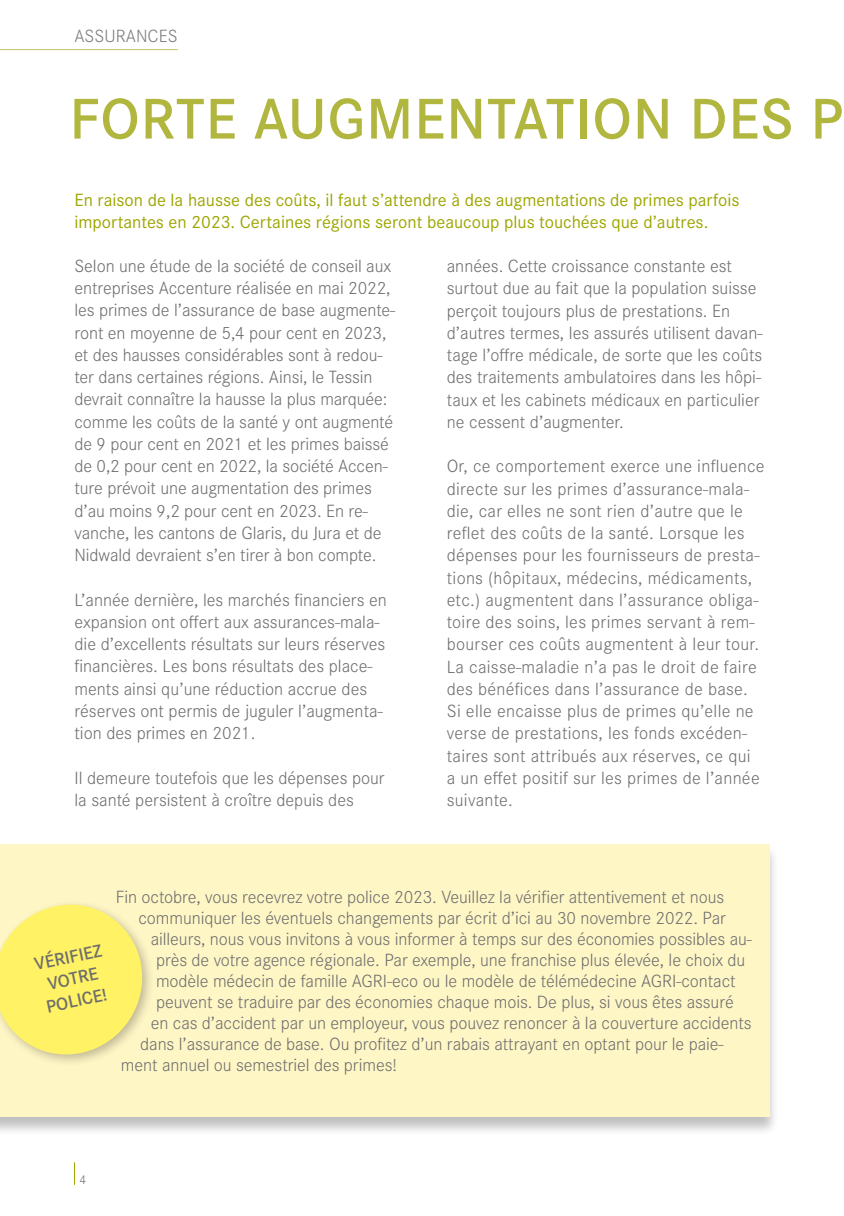
<style>
.page{position:relative;width:844px;height:1216px;background:#fff}
.page>*{position:absolute;margin:0;border:0;box-sizing:border-box;transform-origin:0 0}
.t1{font:600 59.5px "Corporate S";letter-spacing:.015em;color:#b1b63f}
.t2{font:300 18.38px/22.2px "Corporate S";color:#6e6e6e}
.t3{font:18.38px/22.2px "Corporate S";color:#9ea600}
.t4{font:600 18.38px/22.1px "Corporate S";color:#6e6e6e;text-align:center}
.t5{font:300 18.38px "Corporate S";color:#7a7b7a}
.t6{font:300 13.12px "Corporate S";color:#6e6e6e}
</style>
<div class="page">
<div style="left:0;top:844px;width:778px;height:291px;background:#000;opacity:.25"></div>
<div style="left:0;top:843px;width:769px;height:273px;background:#fff6c6"></div>
<svg style="left:74px;top:1162px;width:1px;height:22px"></svg>
<hr style="left:0;top:49px;width:178px;height:1px;background:#c0c366">
<svg style="left:0;top:904px;width:149px;height:157px"></svg>
<p class="t5" style="left:74px;top:26px;width:105px">ASSURANCES</p>
<h1 class="t1" style="left:69px;top:85px;width:774px">FORTE AUGMENTATION DES P</h1>
<p class="t3" style="left:74px;top:188px;width:666px">En raison de la hausse des coûts, il faut s’attendre à des augmentations de primes parfois importantes en 2023. Certaines régions seront beaucoup plus touchées que d’autres.</p>
<p class="t2" style="left:74px;top:255px;width:322px">Selon une étude de la société de conseil aux entreprises Accenture réalisée en mai 2022, les primes de l’assurance de base augmente&shy;ront en moyenne de 5,4 pour cent en 2023, et des hausses considérables sont à redou&shy;ter dans certaines régions. Ainsi, le Tessin devrait connaître la hausse la plus marquée: comme les coûts de la santé y ont augmenté de 9 pour cent en 2021 et les primes baissé de 0,2 pour cent en 2022, la société Accen&shy;ture prévoit une augmentation des primes d’au moins 9,2 pour cent en 2023. En re&shy;vanche, les cantons de Glaris, du Jura et de Nidwald devraient s’en tirer à bon compte.</p>
<p class="t2" style="left:74px;top:588px;width:314px">L’année dernière, les marchés financiers en expansion ont offert aux assurances-mala&shy;die d’excellents résultats sur leurs réserves financières. Les bons résultats des place&shy;ments ainsi qu’une réduction accrue des réserves ont permis de juguler l’augmenta&shy;tion des primes en 2021.</p>
<p class="t2" style="left:74px;top:766px;width:311px">Il demeure toutefois que les dépenses pour la santé persistent à croître depuis des</p>
<p class="t2" style="left:446px;top:255px;width:317px">années. Cette croissance constante est surtout due au fait que la population suisse perçoit toujours plus de prestations. En d’autres termes, les assurés utilisent davan&shy;tage l’offre médicale, de sorte que les coûts des traitements ambulatoires dans les hôpi&shy;taux et les cabinets médicaux en particulier ne cessent d’augmenter.</p>
<p class="t2" style="left:446px;top:455px;width:319px">Or, ce comportement exerce une influence directe sur les primes d’assurance-mala&shy;die, car elles ne sont rien d’autre que le reflet des coûts de la santé. Lorsque les dépenses pour les fournisseurs de presta&shy;tions (hôpitaux, médecins, médicaments, etc.) augmentent dans l’assurance obliga&shy;toire des soins, les primes servant à rem&shy;bourser ces coûts augmentent à leur tour.<br>La caisse-maladie n’a pas le droit de faire des bénéfices dans l’assurance de base.<br>Si elle encaisse plus de primes qu’elle ne verse de prestations, les fonds excéden&shy;taires sont attribués aux réserves, ce qui<br>a un effet positif sur les primes de l’année suivante.</p>
<p class="t4" style="left:32px;top:953px;width:70px;rotate:-12deg">VÉRIFIEZ<br>VOTRE<br>POLICE!</p>
<p class="t2" style="left:116px;top:885px;width:609px">Fin octobre, vous recevrez votre police 2023. Veuillez la vérifier attentivement et nous</p>
<p class="t2" style="left:138px;top:906px;width:588px">communiquer les éventuels changements par écrit d’ici au 30 novembre 2022. Par</p>
<p class="t2" style="left:151px;top:927px;width:602px">ailleurs, nous vous invitons à vous informer à temps sur des économies possibles au-</p>
<p class="t2" style="left:156px;top:948px;width:590px">près de votre agence régionale. Par exemple, une franchise plus élevée, le choix du</p>
<p class="t2" style="left:156px;top:969px;width:581px">modèle médecin de famille AGRI-eco ou le modèle de télémédecine AGRI-contact</p>
<p class="t2" style="left:156px;top:990px;width:579px">peuvent se traduire par des économies chaque mois. De plus, si vous êtes assuré</p>
<p class="t2" style="left:151px;top:1011px;width:602px">en cas d’accident par un employeur, vous pouvez renoncer à la couverture accidents</p>
<p class="t2" style="left:140px;top:1032px;width:584px">dans l’assurance de base. Ou profitez d’un rabais attrayant en optant pour le paie-</p>
<p class="t2" style="left:121px;top:1053px;width:277px">ment annuel ou semestriel des primes!</p>
<p class="t6" style="left:79px;top:1171px;width:8px">4</p>
</div>
